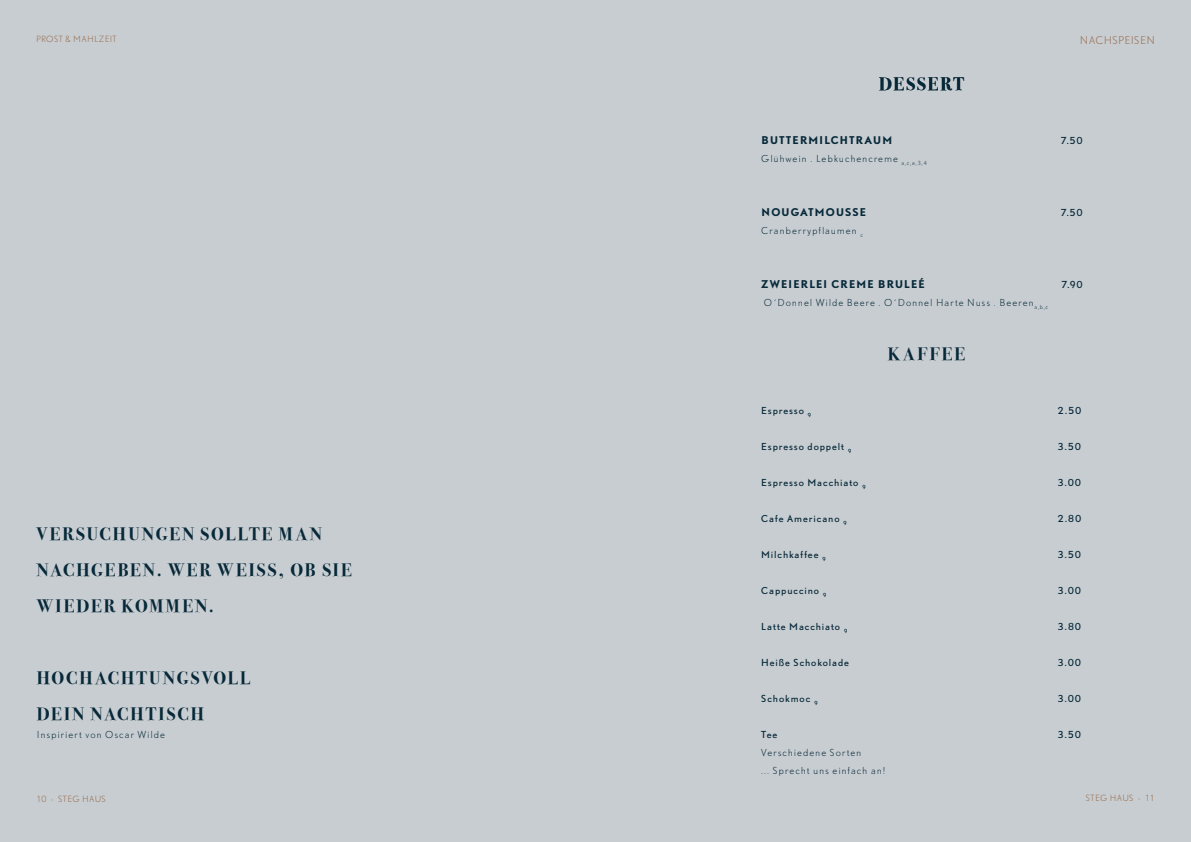
<style>
.page{position:relative;width:1191px;height:842px;background:#c8cdd1}
.page>*{position:absolute;margin:0;border:0;box-sizing:border-box;transform-origin:0 0}
.t1{font:700 18px/36px "Bodoni Svty Two ITCTT";letter-spacing:.115em;color:#072939}
.t2{font:700 10px "DTL Nobel T";letter-spacing:.07em;color:#072939}
.t3{font:300 10px "DTL Nobel T";letter-spacing:.04em;color:#986b4d}
.t4{font:9px "DTL Nobel T";letter-spacing:.1em;color:#072939}
.t5{font:300 9px/18px "DTL Nobel T";letter-spacing:.095em;color:#072939}
.t6{font:300 8px "DTL Nobel T";letter-spacing:.05em;color:#986b4d}
</style>
<div class="page">
<p class="t6" style="left:36px;top:34px;width:82px">PROST &amp; MAHLZEIT</p>
<h1 class="t1" style="left:37px;top:514px;width:316px">VERSUCHUNGEN SOLLTE MAN<br>NACHGEBEN. WER WEISS, OB SIE<br>WIEDER KOMMEN.</h1>
<h1 class="t1" style="left:37px;top:658px;width:215px">HOCHACHTUNGSVOLL<br>DEIN NACHTISCH</h1>
<p class="t5" style="left:37px;top:725px;width:130px">Inspiriert von Oscar Wilde</p>
<p class="t6" style="left:36px;top:794px;width:71px">10 - STEG HAUS</p>
<h1 class="t1" style="left:879px;top:64px;width:87px">DESSERT</h1>
<p class="t3" style="left:1080px;top:34px;width:76px">NACHSPEISEN</p>
<p class="t2" style="left:761px;top:133px;width:133px">BUTTERMILCHTRAUM</p>
<p class="t4" style="left:1060px;top:134px;width:24px">7.50</p>
<p class="t5" style="left:761px;top:149px;width:167px">Glühwein . Lebkuchencreme <sub>a,c,e,3,4</sub></p>
<p class="t2" style="left:761px;top:205px;width:106px">NOUGATMOUSSE</p>
<p class="t4" style="left:1060px;top:206px;width:24px">7.50</p>
<p class="t5" style="left:761px;top:221px;width:103px">Cranberrypflaumen <sub>c</sub></p>
<p class="t2" style="left:761px;top:277px;width:165px">ZWEIERLEI CREME BRULEÉ</p>
<p class="t4" style="left:1061px;top:278px;width:23px">7.90</p>
<p class="t5" style="left:764px;top:293px;width:286px">O´Donnel Wilde Beere . O´Donnel Harte Nuss . Beeren<sub>a,b,c</sub></p>
<h1 class="t1" style="left:888px;top:334px;width:79px">KAFFEE</h1>
<p class="t4" style="left:761px;top:404px;width:51px">Espresso <sub>9</sub></p>
<p class="t4" style="left:1057px;top:404px;width:25px">2.50</p>
<p class="t4" style="left:761px;top:440px;width:92px">Espresso doppelt <sub>9</sub></p>
<p class="t4" style="left:1057px;top:440px;width:25px">3.50</p>
<p class="t4" style="left:761px;top:476px;width:106px">Espresso Macchiato <sub>9</sub></p>
<p class="t4" style="left:1057px;top:476px;width:25px">3.00</p>
<p class="t4" style="left:761px;top:512px;width:87px">Cafe Americano <sub>9</sub></p>
<p class="t4" style="left:1057px;top:512px;width:25px">2.80</p>
<p class="t4" style="left:761px;top:548px;width:66px">Milchkaffee <sub>9</sub></p>
<p class="t4" style="left:1057px;top:548px;width:25px">3.50</p>
<p class="t4" style="left:761px;top:584px;width:67px">Cappuccino <sub>9</sub></p>
<p class="t4" style="left:1057px;top:584px;width:25px">3.00</p>
<p class="t4" style="left:761px;top:620px;width:88px">Latte Macchiato <sub>9</sub></p>
<p class="t4" style="left:1057px;top:620px;width:25px">3.80</p>
<p class="t4" style="left:761px;top:656px;width:89px">Heiße Schokolade</p>
<p class="t4" style="left:1057px;top:656px;width:25px">3.00</p>
<p class="t4" style="left:761px;top:692px;width:58px">Schokmoc <sub>9</sub></p>
<p class="t4" style="left:1057px;top:692px;width:25px">3.00</p>
<p class="t4" style="left:761px;top:728px;width:18px">Tee</p>
<p class="t4" style="left:1057px;top:728px;width:25px">3.50</p>
<p class="t5" style="left:761px;top:743px;width:125px">Verschiedene Sorten<br>... Sprecht uns einfach an!</p>
<p class="t6" style="left:1085px;top:793px;width:71px">STEG HAUS - 11</p>
</div>
